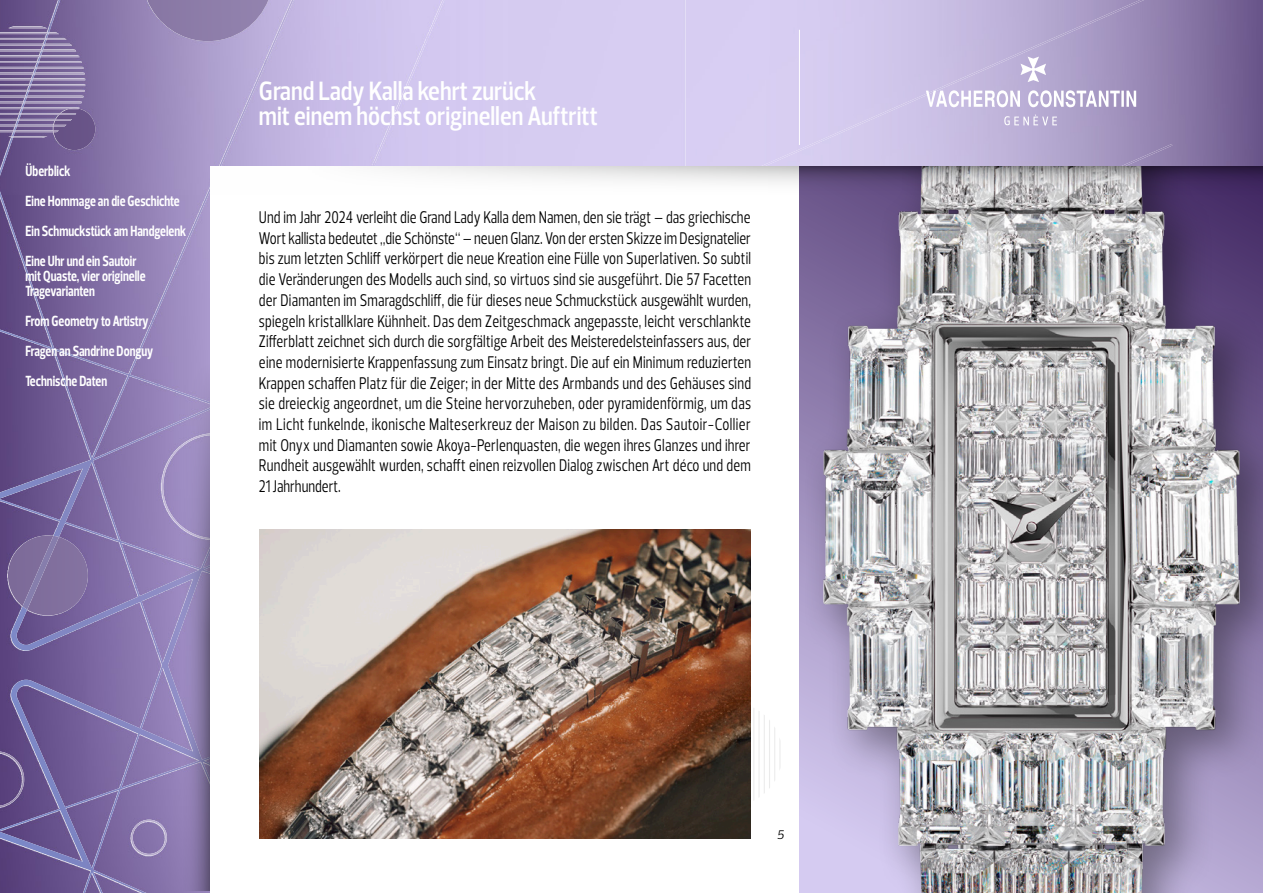
<style>
.page{position:relative;width:1263px;height:893px;background:#fff}
.page>*{position:absolute;margin:0;border:0;box-sizing:border-box;transform-origin:0 0}
.t1{font:600 27px/25.5px "Prelo Condensed";color:#fff}
.t2{font:17.25px/20.7px "Prelo Condensed";letter-spacing:.015em;color:#000;text-align:justify;scale:.9 1}
.t3{font:700 15px/30px "Prelo Condensed";color:#fff;scale:.9 1}
.t4{font:italic 12.75px "Prelo";color:#000}
</style>
<div class="page">
<img style="left:0;top:0;width:685px;height:820px">
<img style="left:0;top:586px;width:158px;height:307px">
<img style="left:156px;top:855px;width:54px;height:38px">
<img style="left:156px;top:541px;width:7px;height:248px">
<img style="left:49px;top:319px;width:109px;height:269px">
<img style="left:0;top:474px;width:51px;height:45px">
<img style="left:156px;top:384px;width:7px;height:49px">
<img style="left:0;top:21px;width:51px;height:328px">
<img style="left:152px;top:266px;width:11px;height:55px">
<img style="left:175px;top:182px;width:35px;height:8px">
<img style="left:329px;top:160px;width:43px;height:6px">
<img style="left:210px;top:58px;width:56px;height:108px">
<div style="left:372px;top:33px;width:56px;height:133px;background:#d1c6ef"></div>
<img style="left:264px;top:0;width:30px;height:67px">
<img style="left:49px;top:0;width:11px;height:32px">
<img style="left:426px;top:0;width:18px;height:42px">
<img style="left:131px;top:820px;width:32px;height:35px">
<img style="left:0;top:751px;width:24px;height:57px">
<img style="left:8px;top:535px;width:80px;height:80px">
<img style="left:23px;top:536px;width:36px;height:74px">
<img style="left:53px;top:109px;width:42px;height:41px">
<img style="left:0;top:67px;width:84px;height:2px">
<img style="left:0;top:73px;width:85px;height:2px">
<img style="left:0;top:79px;width:85px;height:1px">
<img style="left:0;top:84px;width:85px;height:2px">
<img style="left:0;top:90px;width:85px;height:2px">
<img style="left:0;top:96px;width:84px;height:2px">
<img style="left:0;top:102px;width:82px;height:1px">
<img style="left:0;top:107px;width:11px;height:2px">
<img style="left:0;top:113px;width:11px;height:2px">
<img style="left:0;top:119px;width:11px;height:2px">
<img style="left:8px;top:27px;width:39px;height:1px">
<img style="left:0;top:32px;width:11px;height:2px">
<img style="left:0;top:38px;width:11px;height:2px">
<img style="left:0;top:44px;width:11px;height:2px">
<img style="left:0;top:61px;width:82px;height:2px">
<svg style="left:11px;top:32px;width:68px;height:106px;background:#8a7aa5"></svg>
<img style="left:147px;top:0;width:121px;height:41px">
<img style="left:685px;top:0;width:578px;height:166px">
<img style="left:711px;top:0;width:461px;height:166px">
<svg style="left:926px;top:57px;width:210px;height:68px;background:#c0b6d8"></svg>
<svg style="left:163px;top:190px;width:47px;height:701px;background:#9787ba"></svg>
<div style="left:210px;top:166px;width:1053px;height:727px;background:#fff"></div>
<svg style="left:385px;top:166px;width:414px;height:17px"></svg>
<hr style="left:799px;top:30px;width:1px;height:115px;background:#fff">
<svg style="left:750px;top:702px;width:30px;height:104px"></svg>
<img style="left:259px;top:529px;width:491px;height:309px">
<img style="left:800px;top:214px;width:463px;height:679px">
<svg style="left:799px;top:166px;width:464px;height:48px;background:#7c708b"></svg>
<p class="t3" style="left:26px;top:156px;width:180px">Überblick<br>Eine Hommage an die Geschichte<br>Ein Schmuckstück am Handgelenk<br>Eine Uhr und ein Sautoir</p>
<p class="t3" style="left:26px;top:269px;width:135px;line-height:15px">mit Quaste, vier originelle<br>Tragevarianten</p>
<p class="t3" style="left:26px;top:306px;width:143px">From Geometry to Artistry<br>Fragen an Sandrine Donguy<br>Technische Daten</p>
<h1 class="t1" style="left:259px;top:78px;width:340px">Grand Lady Kalla kehrt zurück<br>mit einem höchst originellen Auftritt</h1>
<p class="t2" style="left:259px;top:207px;width:548px">Und im Jahr 2024 verleiht die Grand Lady Kalla dem Namen, den sie trägt – das griechische Wort kallista bedeutet „die Schönste“ – neuen Glanz. Von der ersten Skizze im Designatelier bis zum letzten Schliff verkörpert die neue Kreation eine Fülle von Superlativen. So subtil die Veränderungen des Modells auch sind, so virtuos sind sie ausgeführt. Die 57 Facetten der Diamanten im Smaragdschliff, die für dieses neue Schmuckstück ausgewählt wurden, spiegeln kristallklare Kühnheit. Das dem Zeitgeschmack angepasste, leicht verschlankte Zifferblatt zeichnet sich durch die sorgfältige Arbeit des Meisteredelsteinfassers aus, der eine modernisierte Krappenfassung zum Einsatz bringt. Die auf ein Minimum reduzierten Krappen schaffen Platz für die Zeiger; in der Mitte des Armbands und des Gehäuses sind sie dreieckig angeordnet, um die Steine hervorzuheben, oder pyramidenförmig, um das im Licht funkelnde, ikonische Malteserkreuz der Maison zu bilden. Das Sautoir-Collier mit Onyx und Diamanten sowie Akoya-Perlenquasten, die wegen ihres Glanzes und ihrer Rundheit ausgewählt wurden, schafft einen reizvollen Dialog zwischen Art déco und dem 21Jahrhundert.</p>
<p class="t4" style="left:777px;top:826px;width:9px">5</p>
</div>
